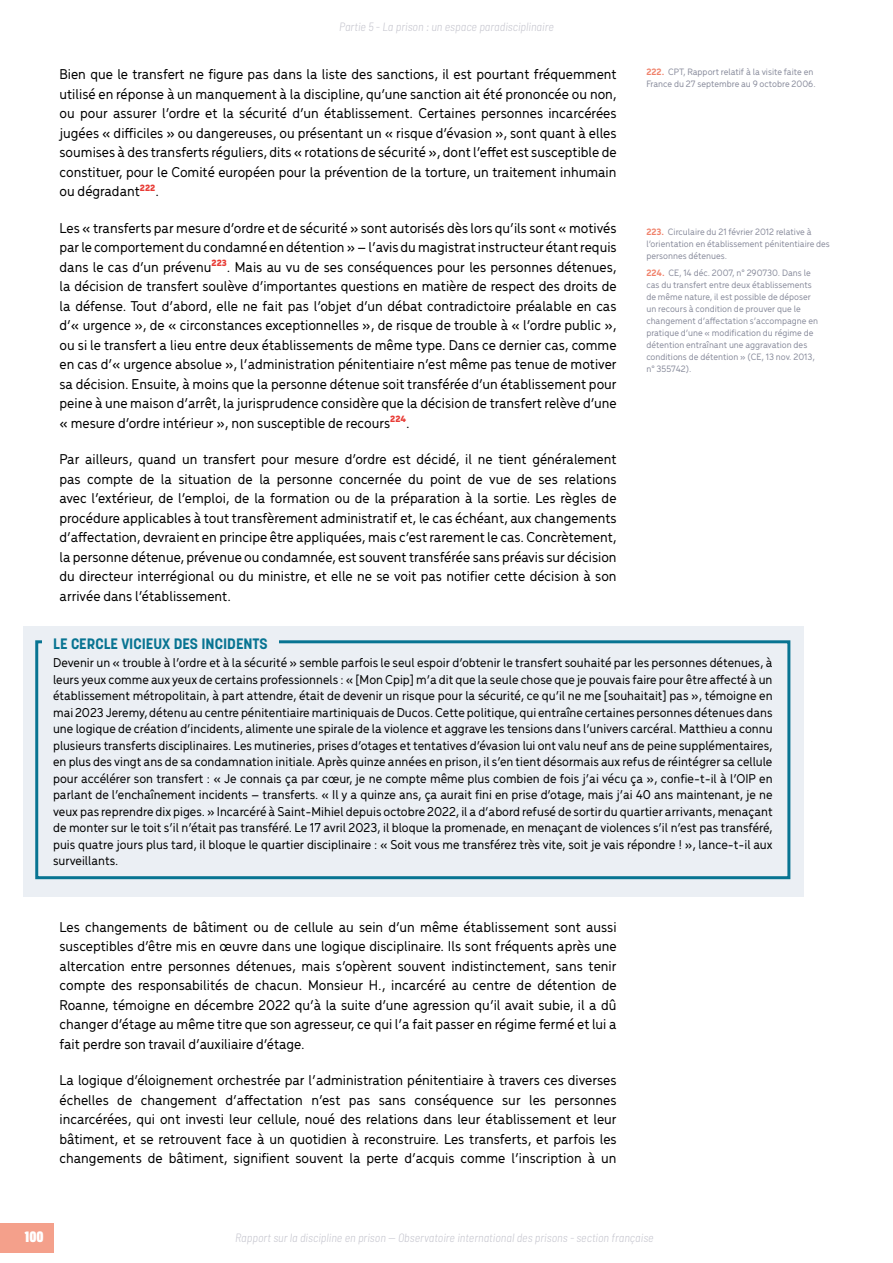
<style>
.page{position:relative;width:893px;height:1263px;background:#fff}
.page>*{position:absolute;margin:0;border:0;box-sizing:border-box;transform-origin:0 0}
.t1{font:500 15px/19.5px "Menca";color:#000;text-align:justify}
.t2{font:700 15px "Korolev";color:#087492}
.t3{font:900 condensed 15px "Lorimer No 2";color:#fff}
.t4{font:500 13.5px/16.5px "Menca";color:#000;text-align:justify}
.t5{font:italic 300 semi-condensed 12px "Barlow";color:#c5c5ce}
.t6{font:500 9.75px/12px "Menca";color:#8a8d9d}
.s1{font-weight:700;color:#f0816a}
</style>
<div class="page">
<div style="left:0;top:1223px;width:54px;height:29px;background:#f4a08b"></div>
<div style="left:23px;top:626px;width:781px;height:270px;background:#ebeff4"></div>
<div style="left:35px;top:640px;width:755px;height:239px;border:3px solid #087492"></div>
<div style="left:43px;top:637px;width:236px;height:16px;background:#ebeff4"></div>
<p class="t5" style="left:339px;top:19px;width:216px">Partie 5 - La prison : un espace paradisciplinaire</p>
<p class="t6" style="left:646px;top:66px;width:171px"><span class="s1">222.</span> CPT, Rapport relatif à la visite faite en<br>France du 27 septembre au 9 octobre 2006.</p>
<p class="t1" style="left:60px;top:64px;width:559px">Bien que le transfert ne figure pas dans la liste des sanctions, il est pourtant fréquemment utilisé en réponse à un manquement à la discipline, qu’une sanction ait été prononcée ou non, ou pour assurer l’ordre et la sécurité d’un établissement. Certaines personnes incarcérées jugées « difficiles » ou dangereuses, ou présentant un « risque d’évasion », sont quant à elles soumises à des transferts réguliers, dits « rotations de sécurité », dont l’effet est susceptible de constituer, pour le Comité européen pour la prévention de la torture, un traitement inhumain ou dégradant<sup>222</sup>.</p>
<p class="t1" style="left:60px;top:217px;width:559px">Les « transferts par mesure d’ordre et de sécurité » sont autorisés dès lors qu’ils sont « motivés par le comportement du condamné en détention » – l’avis du magistrat instructeur étant requis dans le cas d’un prévenu<sup>223</sup>. Mais au vu de ses conséquences pour les personnes détenues, la décision de transfert soulève d’importantes questions en matière de respect des droits de la défense. Tout d’abord, elle ne fait pas l’objet d’un débat contradictoire préalable en cas d’« urgence », de « circonstances exceptionnelles », de risque de trouble à « l’ordre public », ou si le transfert a lieu entre deux établissements de même type. Dans ce dernier cas, comme en cas d’« urgence absolue », l’administration pénitentiaire n’est même pas tenue de motiver sa décision. Ensuite, à moins que la personne détenue soit transférée d’un établissement pour peine à une maison d’arrêt, la jurisprudence considère que la décision de transfert relève d’une « mesure d’ordre intérieur », non susceptible de recours<sup>224</sup>.</p>
<p class="t1" style="left:60px;top:449px;width:559px">Par ailleurs, quand un transfert pour mesure d’ordre est décidé, il ne tient généralement pas compte de la situation de la personne concernée du point de vue de ses relations avec l’extérieur, de l’emploi, de la formation ou de la préparation à la sortie. Les règles de procédure applicables à tout transfèrement administratif et, le cas échéant, aux changements d’affectation, devraient en principe être appliquées, mais c’est rarement le cas. Concrètement, la personne détenue, prévenue ou condamnée, est souvent transférée sans préavis sur décision du directeur interrégional ou du ministre, et elle ne se voit pas notifier cette décision à son arrivée dans l’établissement.</p>
<p class="t2" style="left:53px;top:634px;width:216px">LE CERCLE VICIEUX DES INCIDENTS</p>
<p class="t4" style="left:53px;top:654px;width:721px">Devenir un « trouble à l’ordre et à la sécurité » semble parfois le seul espoir d’obtenir le transfert souhaité par les personnes détenues, à leurs yeux comme aux yeux de certains professionnels : « [Mon Cpip] m’a dit que la seule chose que je pouvais faire pour être affecté à un établissement métropolitain, à part attendre, était de devenir un risque pour la sécurité, ce qu’il ne me [souhaitait] pas », témoigne en mai 2023 Jeremy, détenu au centre pénitentiaire martiniquais de Ducos. Cette politique, qui entraîne certaines personnes détenues dans une logique de création d’incidents, alimente une spirale de la violence et aggrave les tensions dans l’univers carcéral. Matthieu a connu plusieurs transferts disciplinaires. Les mutineries, prises d’otages et tentatives d’évasion lui ont valu neuf ans de peine supplémentaires, en plus des vingt ans de sa condamnation initiale. Après quinze années en prison, il s’en tient désormais aux refus de réintégrer sa cellule pour accélérer son transfert : « Je connais ça par cœur, je ne compte même plus combien de fois j’ai vécu ça », confie-t-il à l’OIP en parlant de l’enchaînement incidents – transferts. « Il y a quinze ans, ça aurait fini en prise d’otage, mais j’ai 40 ans maintenant, je ne veux pas reprendre dix piges. » Incarcéré à Saint-Mihiel depuis octobre 2022, il a d’abord refusé de sortir du quartier arrivants, menaçant de monter sur le toit s’il n’était pas transféré. Le 17 avril 2023, il bloque la promenade, en menaçant de violences s’il n’est pas transféré, puis quatre jours plus tard, il bloque le quartier disciplinaire : « Soit vous me transférez très vite, soit je vais répondre ! », lance-t-il aux surveillants.</p>
<p class="t6" style="left:646px;top:226px;width:185px"><span class="s1">223.</span> Circulaire du 21 février 2012 relative à l’orientation en établissement pénitentiaire des personnes détenues.</p>
<p class="t6" style="left:646px;top:266px;width:173px"><span class="s1">224.</span> CE, 14 déc. 2007, n° 290730. Dans le cas du transfert entre deux établissements de même nature, il est possible de déposer un recours à condition de prouver que le changement d’affectation s’accompagne en pratique d’une « modification du régime de détention entraînant une aggravation des conditions de détention » (CE, 13 nov. 2013, n° 355742).</p>
<p class="t1" style="left:60px;top:916px;width:559px">Les changements de bâtiment ou de cellule au sein d’un même établissement sont aussi susceptibles d’être mis en œuvre dans une logique disciplinaire. Ils sont fréquents après une altercation entre personnes détenues, mais s’opèrent souvent indistinctement, sans tenir compte des responsabilités de chacun. Monsieur H., incarcéré au centre de détention de Roanne, témoigne en décembre 2022 qu’à la suite d’une agression qu’il avait subie, il a dû changer d’étage au même titre que son agresseur, ce qui l’a fait passer en régime fermé et lui a fait perdre son travail d’auxiliaire d’étage.</p>
<p class="t1" style="left:60px;top:1070px;width:559px">La logique d’éloignement orchestrée par l’administration pénitentiaire à travers ces diverses échelles de changement d’affectation n’est pas sans conséquence sur les personnes incarcérées, qui ont investi leur cellule, noué des relations dans leur établissement et leur bâtiment, et se retrouvent face à un quotidien à reconstruire. Les transferts, et parfois les changements de bâtiment, signifient souvent la perte d’acquis comme l’inscription à un</p>
<p class="t3" style="left:25px;top:1228px;width:20px">100</p>
<p class="t5" style="left:235px;top:1230px;width:420px">Rapport sur la discipline en prison — Observatoire international des prisons - section française</p>
</div>
